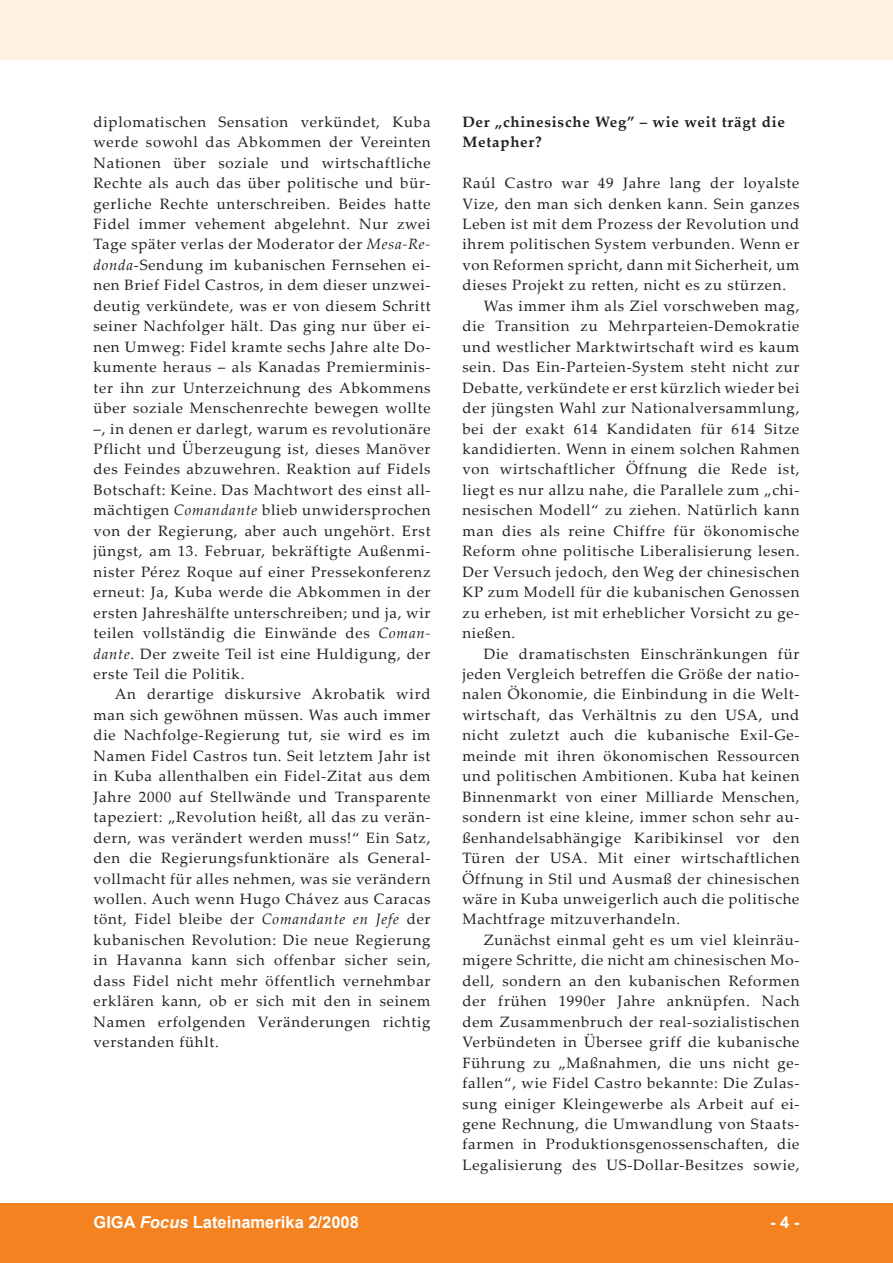
<style>
.page{position:relative;width:893px;height:1263px;background:#fff}
.page>*{position:absolute;margin:0;border:0;box-sizing:border-box;transform-origin:0 0}
.t1{font:700 16.5px "Arial";color:#fff}
.foc__text_fliesstext{font:15px/20.4px "Palatino Linotype";letter-spacing:.05em;color:#231f20;text-align:justify}
.foc__text_1__absatz{font:15px/20.4px "Palatino Linotype";letter-spacing:.05em;color:#231f20;text-align:justify}
.foc__text_ueberschri{font:700 15px/20.4px "Palatino Linotype";letter-spacing:.05em;color:#231f20}
.s1{font-style:italic}
</style>
<div class="page">
<div style="left:0;top:1203px;width:893px;height:60px;background:#f58220"></div>
<div style="left:0;top:0;width:893px;height:60px;background:#fef0e2"></div>
<p class="foc__text_fliesstext" style="left:94px;top:111px;width:339px">diplomatischen Sensation verkündet, Kuba werde sowohl das Abkommen der Vereinten Nationen über soziale und wirtschaftliche Rechte als auch das über politische und bür&shy;gerliche Rechte unterschreiben. Beides hatte Fidel immer vehement abgelehnt. Nur zwei Tage später verlas der Moderator der <span class="s1">Mesa-Re&shy;donda</span>-Sendung im kubanischen Fernsehen ei&shy;nen Brief Fidel Castros, in dem dieser unzwei&shy;deutig verkündete, was er von diesem Schritt seiner Nachfolger hält. Das ging nur über ei&shy;nen Umweg: Fidel kramte sechs Jahre alte Do&shy;kumente heraus – als Kanadas Premierminis&shy;ter ihn zur Unterzeichnung des Abkommens über soziale Menschenrechte bewegen wollte –, in denen er darlegt, warum es revolutionäre Pflicht und Überzeugung ist, dieses Manöver des Feindes abzuwehren. Reaktion auf Fidels Botschaft: Keine. Das Machtwort des einst all&shy;mächtigen <span class="s1">Comandante</span> blieb unwidersprochen von der Regierung, aber auch ungehört. Erst jüngst, am 13. Februar, bekräftigte Außenmi&shy;nister Pérez Roque auf einer Pressekonferenz erneut: Ja, Kuba werde die Abkommen in der ersten Jahreshälfte unterschreiben; und ja, wir teilen vollständig die Einwände des <span class="s1">Coman&shy;dante</span>. Der zweite Teil ist eine Huldigung, der erste Teil die Politik.</p>
<p class="foc__text_fliesstext" style="left:94px;top:684px;width:339px;text-indent:21px">An derartige diskursive Akrobatik wird man sich gewöhnen müssen. Was auch immer die Nachfolge-Regierung tut, sie wird es im Namen Fidel Castros tun. Seit letztem Jahr ist in Kuba allenthalben ein Fidel-Zitat aus dem Jahre 2000 auf Stellwände und Transparente tapeziert: „Revolution heißt, all das zu verän&shy;dern, was verändert werden muss!“ Ein Satz, den die Regierungsfunktionäre als General&shy;vollmacht für alles nehmen, was sie verändern wollen. Auch wenn Hugo Chávez aus Caracas tönt, Fidel bleibe der <span class="s1">Comandante en Jefe</span> der kubanischen Revolution: Die neue Regierung in Havanna kann sich offenbar sicher sein, dass Fidel nicht mehr öffentlich vernehmbar erklären kann, ob er sich mit den in seinem Namen erfolgenden Veränderungen richtig verstanden fühlt.</p>
<p class="foc__text_ueberschri" style="left:462px;top:111px;width:324px">Der „chinesische Weg” – wie weit trägt die<br>Metapher?</p>
<p class="foc__text_1__absatz" style="left:462px;top:172px;width:339px">Raúl Castro war 49 Jahre lang der loyalste Vize, den man sich denken kann. Sein ganzes Leben ist mit dem Prozess der Revolution und ihrem politischen System verbunden. Wenn er von Reformen spricht, dann mit Sicherheit, um dieses Projekt zu retten, nicht es zu stürzen.</p>
<p class="foc__text_fliesstext" style="left:462px;top:295px;width:339px;text-indent:21px">Was immer ihm als Ziel vorschweben mag, die Transition zu Mehrparteien-Demokratie und westlicher Marktwirtschaft wird es kaum sein. Das Ein-Parteien-System steht nicht zur Debatte, verkündete er erst kürzlich wieder bei der jüngsten Wahl zur Nationalversammlung, bei der exakt 614 Kandidaten für 614 Sitze kandidierten. Wenn in einem solchen Rahmen von wirtschaftlicher Öffnung die Rede ist, liegt es nur allzu nahe, die Parallele zum „chi&shy;nesischen Modell“ zu ziehen. Natürlich kann man dies als reine Chiffre für ökonomische Reform ohne politische Liberalisierung lesen.<br>Der Versuch jedoch, den Weg der chinesischen KP zum Modell für die kubanischen Genossen zu erheben, ist mit erheblicher Vorsicht zu ge&shy;nießen.</p>
<p class="foc__text_fliesstext" style="left:462px;top:643px;width:339px;text-indent:21px">Die dramatischsten Einschränkungen für jeden Vergleich betreffen die Größe der natio&shy;nalen Ökonomie, die Einbindung in die Welt&shy;wirtschaft, das Verhältnis zu den USA, und nicht zuletzt auch die kubanische Exil-Ge&shy;meinde mit ihren ökonomischen Ressourcen und politischen Ambitionen. Kuba hat keinen Binnenmarkt von einer Milliarde Menschen, sondern ist eine kleine, immer schon sehr au&shy;ßenhandelsabhängige Karibikinsel vor den Türen der USA. Mit einer wirtschaftlichen Öffnung in Stil und Ausmaß der chinesischen wäre in Kuba unweigerlich auch die politische Machtfrage mitzuverhandeln.</p>
<p class="foc__text_fliesstext" style="left:462px;top:929px;width:339px;text-indent:21px">Zunächst einmal geht es um viel kleinräu&shy;migere Schritte, die nicht am chinesischen Mo&shy;dell, sondern an den kubanischen Reformen der frühen 1990er Jahre anknüpfen. Nach dem Zusammenbruch der real-sozialistischen Verbündeten in Übersee griff die kubanische Führung zu „Maßnahmen, die uns nicht ge&shy;fallen“, wie Fidel Castro bekannte: Die Zulas&shy;sung einiger Kleingewerbe als Arbeit auf ei&shy;gene Rechnung, die Umwandlung von Staats&shy;farmen in Produktionsgenossenschaften, die Legalisierung des US-Dollar-Besitzes sowie,</p>
<p class="t1" style="left:94px;top:1211px;width:267px">GIGA <span class="s1">Focus</span> Lateinamerika 2/2008</p>
<p class="t1" style="left:770px;top:1211px;width:31px">- -</p>
</div>
